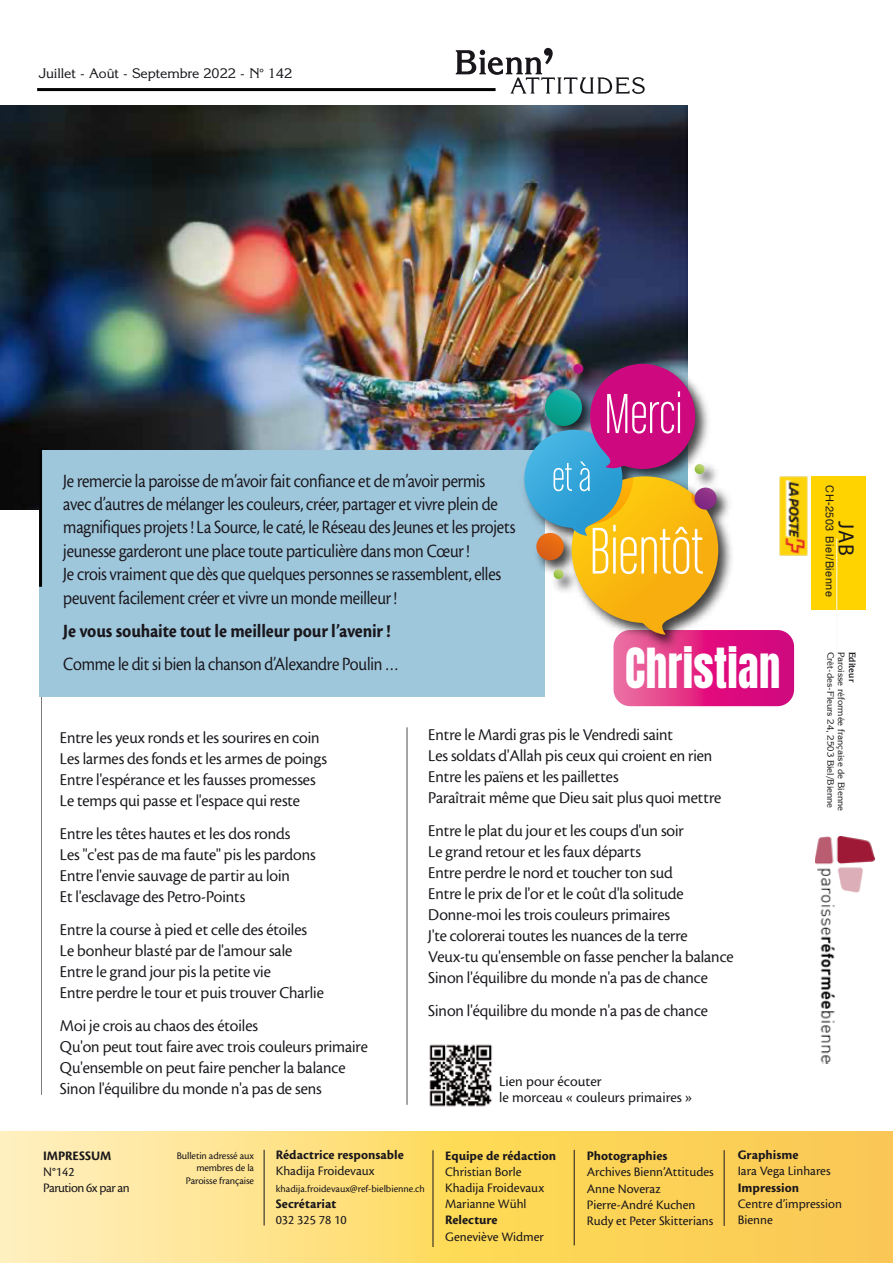
<style>
.page{position:relative;width:893px;height:1263px;background:#fff}
.page>*{position:absolute;margin:0;border:0;box-sizing:border-box;transform-origin:0 0}
.t1{font:46.95px "Anton";letter-spacing:.01em;color:#fff;scale:.91 1}
.t2{font:22.05px "Myriad Pro";color:#1a171c}
.t3{font:19.5px/23.4px "Cronos MM 408 72";letter-spacing:-.01em;color:#1a171c;scale:.91 1}
.t4{font:19.5px "Cronos MM 700 11";letter-spacing:-.01em;color:#1a171c;scale:.91 1}
.t5{font:17.25px/21px "Cronos MM 408 72";color:#1a171c}
.t6{font:15px/16.5px "Cronos MM 408 11";color:#1a171c}
.t7{font:13.5px/16.2px "Cronos MM 408 11";color:#1a171c}
.t8{font:13.5px "Cronos MM 700 11";color:#1a171c}
.t9{font:13.5px "Korinna";letter-spacing:-.005em;color:#1a171c}
.t10{font:13.5px/16.2px "Cronos MM 408 11";letter-spacing:-.04em;color:#1a171c}
.t11{font:11.1px "Helvetica";letter-spacing:.04em;color:#1a171c}
.t12{font:10.5px/12.6px "Cronos MM 408 11";letter-spacing:-.005em;color:#1a171c;text-align:right}
.t13{font:9px "Korinna";color:#1a171c}
.t14{font:700 9px "Korinna";color:#1a171c}
.s1{font-family:"Myriad Pro"}
</style>
<div class="page">
<svg style="left:0;top:1132px;width:893px;height:131px;background:#fcdb74"></svg>
<svg style="left:456px;top:48px;width:189px;height:46px"></svg>
<hr style="left:264px;top:1150px;width:1px;height:75px;background:#1a171c">
<hr style="left:433px;top:1150px;width:1px;height:97px;background:#1a171c">
<hr style="left:574px;top:1150px;width:1px;height:95px;background:#1a171c">
<hr style="left:724px;top:1150px;width:1px;height:76px;background:#1a171c">
<div style="left:812px;top:476px;width:54px;height:133px;background:#ffd300"></div>
<hr style="left:41px;top:673px;width:1px;height:422px;background:#020202">
<img style="left:794px;top:476px;width:14px;height:80px">
<img style="left:816px;top:836px;width:58px;height:227px">
<hr style="left:37px;top:88px;width:459px;height:3px;background:#020202">
<img style="left:0;top:106px;width:687px;height:403px">
<div style="left:39px;top:450px;width:505px;height:246px;background:#9fc7dc"></div>
<hr style="left:39px;top:450px;width:3px;height:137px;background:#020202">
<hr style="left:407px;top:727px;width:1px;height:378px;background:#020202">
<img style="left:429px;top:1044px;width:63px;height:63px">
<img style="left:517px;top:357px;width:171px;height:93px">
<svg style="left:518px;top:364px;width:276px;height:342px"></svg>
<p class="t9" style="left:38px;top:65px;width:255px">Juillet - Août - Septembre 2022 - N<span class="s1">°</span> 142</p>
<p class="t3" style="left:63px;top:469px;width:498px">Je remercie la paroisse de m’avoir fait confiance et de m’avoir permis avec d’autres de mélanger les couleurs, créer, partager et vivre plein de magnifiques projets ! La Source, le caté, le Réseau des Jeunes et les projets jeunesse garderont une place toute particulière dans mon Cœur !<br>Je crois vraiment que dès que quelques personnes se rassemblent, elles peuvent facilement créer et vivre un monde meilleur !</p>
<p class="t4" style="left:63px;top:621px;width:361px">Je vous souhaite tout le meilleur pour l’avenir !</p>
<p class="t3" style="left:63px;top:652px;width:370px">Comme le dit si bien la chanson d’Alexandre Poulin …</p>
<h1 class="t1" style="left:625px;top:634px;width:172px">Christian</h1>
<p class="t5" style="left:60px;top:728px;width:268px">Entre les yeux ronds et les sourires en coin Les larmes des fonds et les armes de poings Entre l'espérance et les fausses promesses Le temps qui passe et l'espace qui reste</p>
<p class="t5" style="left:60px;top:824px;width:257px">Entre les têtes hautes et les dos ronds<br>Les "c'est pas de ma faute" pis les pardons Entre l'envie sauvage de partir au loin<br>Et l'esclavage des Petro-Points</p>
<p class="t5" style="left:60px;top:920px;width:265px">Entre la course à pied et celle des étoiles Le bonheur blasté par de l'amour sale Entre le grand jour pis la petite vie<br>Entre perdre le tour et puis trouver Charlie</p>
<p class="t5" style="left:60px;top:1016px;width:309px">Moi je crois au chaos des étoiles<br>Qu'on peut tout faire avec trois couleurs primaire Qu'ensemble on peut faire pencher la balance Sinon l'équilibre du monde n'a pas de sens</p>
<p class="t5" style="left:428px;top:725px;width:295px">Entre le Mardi gras pis le Vendredi saint<br>Les soldats d'Allah pis ceux qui croient en rien Entre les païens et les paillettes<br>Paraîtrait même que Dieu sait plus quoi mettre</p>
<p class="t5" style="left:428px;top:821px;width:307px">Entre le plat du jour et les coups d'un soir<br>Le grand retour et les faux départs<br>Entre perdre le nord et toucher ton sud<br>Entre le prix de l'or et le coût d'la solitude Donne-moi les trois couleurs primaires<br>J'te colorerai toutes les nuances de la terre Veux-tu qu'ensemble on fasse pencher la balance Sinon l'équilibre du monde n'a pas de chance</p>
<p class="t5" style="left:428px;top:1001px;width:281px">Sinon l'équilibre du monde n'a pas de chance</p>
<p class="t6" style="left:499px;top:1073px;width:195px">Lien pour écouter<br>le morceau « couleurs primaires »</p>
<p class="t11" style="left:834px;top:485px;width:113px;rotate:90deg">CH-2503 Biel/Bienne</p>
<p class="t2" style="left:860px;top:521px;width:37px;rotate:90deg">JAB</p>
<p class="t13" style="left:836px;top:652px;width:158px;rotate:90deg">Crêt-des-Fleurs 24, 2503 Biel/Bienne</p>
<p class="t13" style="left:847px;top:652px;width:161px;rotate:90deg">Paroisse réformée française de Bienne</p>
<p class="t14" style="left:858px;top:652px;width:32px;rotate:90deg">Editeur</p>
<p class="t8" style="left:43px;top:1148px;width:70px">IMPRESSUM</p>
<p class="t10" style="left:43px;top:1164px;width:88px">N°142<br>Parution 6x par an</p>
<p class="t12" style="left:177px;top:1149px;width:79px">Bulletin adressé aux membres de la<br>Paroisse française</p>
<p class="t8" style="left:276px;top:1147px;width:130px">Rédactrice responsable</p>
<p class="t7" style="left:276px;top:1163px;width:100px">Khadija Froidevaux</p>
<p class="t12" style="left:276px;top:1182px;width:151px">khadija.froidevaux@ref-bielbienne.ch</p>
<p class="t8" style="left:276px;top:1196px;width:62px">Secrétariat</p>
<p class="t7" style="left:276px;top:1212px;width:72px">032 325 78 10</p>
<p class="t8" style="left:445px;top:1148px;width:113px">Equipe de rédaction</p>
<p class="t7" style="left:445px;top:1164px;width:100px">Christian Borle<br>Khadija Froidevaux<br>Marianne Wühl</p>
<p class="t8" style="left:445px;top:1213px;width:54px">Relecture</p>
<p class="t7" style="left:445px;top:1228px;width:100px">Geneviève Widmer</p>
<p class="t8" style="left:587px;top:1148px;width:82px">Photographies</p>
<p class="t7" style="left:587px;top:1164px;width:128px">Archives Bienn’Attitudes<br>Anne Noveraz<br>Pierre-André Kuchen<br>Rudy et Peter Skitterians</p>
<p class="t8" style="left:738px;top:1147px;width:62px">Graphisme</p>
<p class="t7" style="left:738px;top:1163px;width:94px">Iara Vega Linhares</p>
<p class="t8" style="left:738px;top:1180px;width:63px">Impression</p>
<p class="t7" style="left:738px;top:1196px;width:106px">Centre d’impression<br>Bienne</p>
</div>
